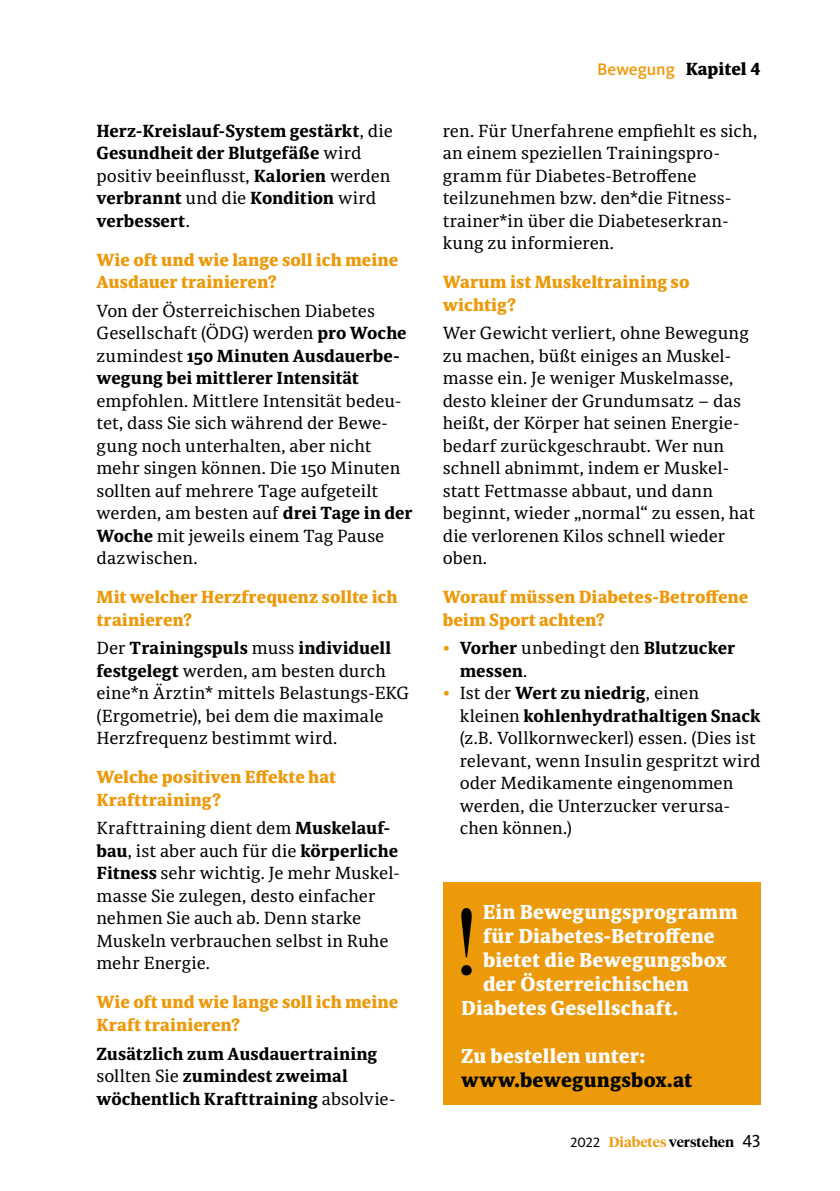
<style>
.page{position:relative;width:840px;height:1191px;background:#fff}
.page>*{position:absolute;margin:0;border:0;box-sizing:border-box;transform-origin:0 0}
.t1{font:800 20px "Sindelar";letter-spacing:.005em;color:#fff}
.t2{font:800 20px "Sindelar";letter-spacing:.005em;color:#000}
.t3{font:17.4px/22.4px "Sindelar Regular A";color:#000}
.t4{font:700 17.4px/22.4px "Sindelar";color:#000}
.t5{font:800 17.4px/22.4px "Sindelar";color:#ec990a}
.t6{font:500 17.4px "Kievit OT";color:#ec990a}
.t7{font:600 14px "Tiempos Headline";letter-spacing:.005em;color:#000}
.s1{font-family:"Sindelar Regular A";font-weight:400}
.s2{font-family:"Sindelar";font-weight:700}
.s3{font-family:"Sindelar";font-weight:800;color:#000}
.s4{font-family:"Sindelar Regular A";font-weight:400;color:#ec990a}
.s5{font-family:"Kievit OT";font-weight:400}
.s6{color:#ec990a}
.s7{font-family:"Kievit OT";font-weight:400;font-size:18px}
</style>
<div class="page">
<div style="left:443px;top:882px;width:317px;height:222px;background:#ec990a"></div>
<svg style="left:461px;top:908px;width:10px;height:67px"></svg>
<p class="t4" style="left:96px;top:120px;width:298px">Herz-Kreislauf-System gestärkt<span class="s1">, die<br></span>Gesundheit der Blutgefäße <span class="s1">wird</span></p>
<p class="t3" style="left:96px;top:165px;width:295px">positiv beeinflusst, <span class="s2">Kalorien</span> werden</p>
<p class="t4" style="left:96px;top:188px;width:281px">verbrannt <span class="s1">und die</span> Kondition <span class="s1">wird </span>verbessert<span class="s1">.</span></p>
<p class="t5" style="left:96px;top:249px;width:303px">Wie oft und wie lange soll ich meine<br>Ausdauer trainieren?</p>
<p class="t3" style="left:96px;top:300px;width:311px">Von der Österreichischen Diabetes<br>Gesellschaft (ÖDG) werden <span class="s2">pro Woche</span></p>
<p class="t4" style="left:96px;top:345px;width:305px"><span class="s1">zumindest</span> 150 Minuten Ausdauerbe&shy;wegung bei mittlerer Intensität</p>
<p class="t3" style="left:96px;top:390px;width:317px">empfohlen. Mittlere Intensität bedeu&shy;tet, dass Sie sich während der Bewe&shy;gung noch unterhalten, aber nicht mehr singen können. Die 150 Minuten sollten auf mehrere Tage aufgeteilt werden, am besten auf <span class="s2">drei Tage in der Woche</span> mit jeweils einem Tag Pause dazwischen.</p>
<p class="t5" style="left:96px;top:587px;width:302px">Mit welcher Herzfrequenz sollte ich trainieren?</p>
<p class="t4" style="left:96px;top:638px;width:296px"><span class="s1">Der</span> Trainingspuls <span class="s1">muss</span> individuell</p>
<p class="t3" style="left:96px;top:660px;width:314px"><span class="s2">festgelegt</span> werden, am besten durch eine*n Ärztin* mittels Belastungs-EKG (Ergometrie), bei dem die maximale Herzfrequenz bestimmt wird.</p>
<p class="t5" style="left:96px;top:767px;width:241px">Welche positiven Effekte hat<br>Krafttraining?</p>
<p class="t3" style="left:96px;top:818px;width:305px">Krafttraining dient dem <span class="s2">Muskelauf&shy;bau</span>, ist aber auch für die <span class="s2">körperliche<br>Fitness</span> sehr wichtig. Je mehr Muskel&shy;masse Sie zulegen, desto einfacher nehmen Sie auch ab. Denn starke<br>Muskeln verbrauchen selbst in Ruhe mehr Energie.</p>
<p class="t5" style="left:96px;top:992px;width:303px">Wie oft und wie lange soll ich meine<br>Kraft trainieren?</p>
<p class="t4" style="left:96px;top:1043px;width:300px">Zusätzlich zum Ausdauertraining <span class="s1">sollten Sie</span> zumindest zweimal wöchentlich Krafttraining <span class="s1">absolvie-</span></p>
<p class="t6" style="left:597px;top:59px;width:165px">Bewegung <span class="s3">Kapitel 4</span></p>
<p class="t3" style="left:442px;top:120px;width:316px">ren. Für Unerfahrene empfiehlt es sich, an einem speziellen Trainingspro&shy;gramm für Diabetes-Betroffene teilzunehmen bzw. den*die Fitness&shy;trainer*in über die Diabeteserkran&shy;kung zu informieren.</p>
<p class="t5" style="left:442px;top:272px;width:248px">Warum ist Muskeltraining so wichtig?</p>
<p class="t3" style="left:442px;top:323px;width:314px">Wer Gewicht verliert, ohne Bewegung zu machen, büßt einiges an Muskel&shy;masse ein. Je weniger Muskelmasse, desto kleiner der Grundumsatz – das heißt, der Körper hat seinen Energie&shy;bedarf zurückgeschraubt. Wer nun schnell abnimmt, indem er Muskel&shy;statt Fettmasse abbaut, und dann beginnt, wieder „normal“ zu essen, hat die verlorenen Kilos schnell wieder oben.</p>
<p class="t5" style="left:442px;top:587px;width:307px">Worauf müssen Diabetes-Betroffene beim Sport achten?</p>
<p class="t4" style="left:459px;top:638px;width:277px;text-indent:-17px"><span class="s4">•</span> Vorher <span class="s1">unbedingt den</span> Blutzucker messen<span class="s1">.</span></p>
<p class="t4" style="left:459px;top:683px;width:302px;text-indent:-17px"><span class="s4">•</span> <span class="s1">Ist der</span> Wert zu niedrig<span class="s1">, einen kleinen</span> kohlenhydrathaltigen Snack</p>
<p class="t3" style="left:459px;top:728px;width:302px">(z.B. Vollkornweckerl) essen. (Dies ist relevant, wenn Insulin gespritzt wird oder Medikamente eingenommen werden, die Unterzucker verursa&shy;chen können.)</p>
<p class="t1" style="left:482px;top:899px;width:256px">Ein Bewegungsprogramm</p>
<p class="t1" style="left:483px;top:923px;width:233px">für Diabetes-Betroffene</p>
<p class="t1" style="left:483px;top:947px;width:245px">bietet die Bewegungsbox</p>
<p class="t1" style="left:483px;top:971px;width:207px">der Österreichischen</p>
<p class="t1" style="left:461px;top:995px;width:218px">Diabetes Gesellschaft.</p>
<p class="t1" style="left:461px;top:1043px;width:185px">Zu bestellen unter:</p>
<p class="t2" style="left:461px;top:1067px;width:232px">www.bewegungsbox.at</p>
<p class="t7" style="left:570px;top:1132px;width:191px"><span class="s5">2022</span> <span class="s6">Diabetes</span> verstehen <span class="s7">43</span></p>
</div>
